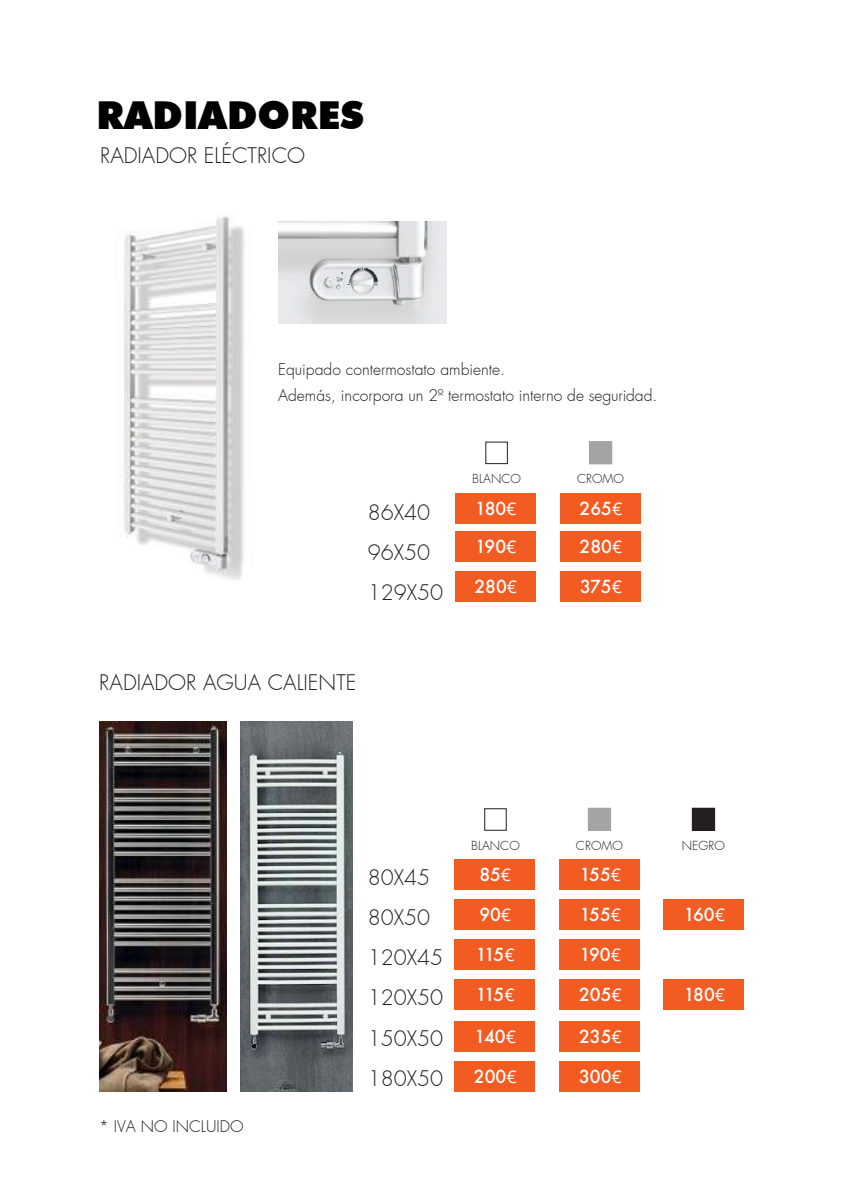
<style>
.page{position:relative;width:844px;height:1191px;background:#fff}
.page>*{position:absolute;margin:0;border:0;box-sizing:border-box;transform-origin:0 0}
.t1{font:900 38.5px "Futura BT";color:#000001}
.t2{font:300 21px/40.2px "Futura";color:#231f20}
.t3{font:500 17.5px "Futura";color:#fff}
.t4{font:300 15.75px/26.2px "Futura";color:#231f20}
.t5{font:300 12.25px "Futura";color:#231f20}
.s1{font-family:"Open Sans";font-weight:400}
</style>
<div class="page">
<img style="left:124px;top:216px;width:120px;height:364px">
<img style="left:278px;top:222px;width:168px;height:101px">
<div style="left:454px;top:531px;width:81px;height:30px;background:#f25b21"></div>
<div style="left:454px;top:571px;width:81px;height:30px;background:#f25b21"></div>
<div style="left:559px;top:531px;width:81px;height:30px;background:#f25b21"></div>
<div style="left:559px;top:571px;width:81px;height:30px;background:#f25b21"></div>
<div style="left:589px;top:442px;width:22px;height:21px;background:#a5a3a4"></div>
<img style="left:99px;top:722px;width:127px;height:369px">
<div style="left:454px;top:859px;width:80px;height:30px;background:#f25b21"></div>
<div style="left:454px;top:899px;width:80px;height:30px;background:#f25b21"></div>
<div style="left:454px;top:939px;width:80px;height:30px;background:#f25b21"></div>
<div style="left:559px;top:859px;width:80px;height:30px;background:#f25b21"></div>
<div style="left:559px;top:899px;width:80px;height:30px;background:#f25b21"></div>
<div style="left:559px;top:939px;width:80px;height:30px;background:#f25b21"></div>
<div style="left:454px;top:979px;width:80px;height:30px;background:#f25b21"></div>
<div style="left:559px;top:979px;width:80px;height:30px;background:#f25b21"></div>
<div style="left:454px;top:1021px;width:80px;height:30px;background:#f25b21"></div>
<div style="left:559px;top:1021px;width:80px;height:30px;background:#f25b21"></div>
<div style="left:454px;top:1061px;width:80px;height:30px;background:#f25b21"></div>
<div style="left:559px;top:1061px;width:80px;height:30px;background:#f25b21"></div>
<div style="left:484px;top:808px;width:22px;height:22px;border:1px solid #231f20"></div>
<div style="left:588px;top:808px;width:22px;height:22px;background:#a5a3a4"></div>
<div style="left:663px;top:899px;width:80px;height:30px;background:#f25b21"></div>
<div style="left:663px;top:979px;width:80px;height:30px;background:#f25b21"></div>
<div style="left:692px;top:808px;width:22px;height:22px;background:#231f20"></div>
<div style="left:691px;top:807px;width:24px;height:24px;border:2px solid #231f20"></div>
<img style="left:240px;top:722px;width:112px;height:369px">
<div style="left:454px;top:494px;width:81px;height:30px;background:#f25b21"></div>
<div style="left:559px;top:494px;width:81px;height:30px;background:#f25b21"></div>
<h1 class="t1" style="left:97px;top:91px;width:269px">RADIADORES</h1>
<h2 class="t2" style="left:100px;top:135px;width:206px">RADIADOR ELÉCTRICO</h2>
<p class="t4" style="left:278px;top:356px;width:380px">Equipado contermostato ambiente.<br>Además, incorpora un 2º termostato interno de seguridad.</p>
<h2 class="t2" style="left:367px;top:492px;width:77px">86X40<br>96X50<br>129X50</h2>
<h2 class="t2" style="left:99px;top:663px;width:258px">RADIADOR AGUA CALIENTE</h2>
<p class="t5" style="left:472px;top:470px;width:50px">BLANCO</p>
<p class="t5" style="left:577px;top:470px;width:48px">CROMO</p>
<p class="t3" style="left:475px;top:497px;width:43px">180<span class="s1">€</span></p>
<p class="t3" style="left:579px;top:497px;width:44px">265<span class="s1">€</span></p>
<p class="t3" style="left:475px;top:534px;width:43px">190<span class="s1">€</span></p>
<p class="t3" style="left:474px;top:575px;width:44px">280<span class="s1">€</span></p>
<p class="t3" style="left:579px;top:534px;width:44px">280<span class="s1">€</span></p>
<p class="t3" style="left:580px;top:575px;width:43px">375<span class="s1">€</span></p>
<p class="t4" style="left:99px;top:1113px;width:146px">* IVA NO INCLUIDO</p>
<p class="t5" style="left:471px;top:837px;width:50px">BLANCO</p>
<p class="t5" style="left:576px;top:837px;width:48px">CROMO</p>
<h2 class="t2" style="left:367px;top:857px;width:64px">80X45</h2>
<p class="t3" style="left:479px;top:862px;width:33px">85<span class="s1">€</span></p>
<h2 class="t2" style="left:367px;top:897px;width:77px">80X50<br>120X45<br>120X50<br>150X50<br>180X50</h2>
<p class="t3" style="left:479px;top:902px;width:33px">90<span class="s1">€</span></p>
<p class="t3" style="left:579px;top:862px;width:43px">155<span class="s1">€</span></p>
<p class="t3" style="left:579px;top:902px;width:43px">155<span class="s1">€</span></p>
<p class="t3" style="left:579px;top:942px;width:43px">190<span class="s1">€</span></p>
<p class="t3" style="left:476px;top:942px;width:40px">115<span class="s1">€</span></p>
<p class="t3" style="left:476px;top:982px;width:40px">115<span class="s1">€</span></p>
<p class="t3" style="left:579px;top:982px;width:44px">205<span class="s1">€</span></p>
<p class="t3" style="left:474px;top:1024px;width:43px">140<span class="s1">€</span></p>
<p class="t3" style="left:579px;top:1024px;width:44px">235<span class="s1">€</span></p>
<p class="t3" style="left:474px;top:1064px;width:44px">200<span class="s1">€</span></p>
<p class="t3" style="left:579px;top:1064px;width:44px">300<span class="s1">€</span></p>
<p class="t5" style="left:681px;top:837px;width:45px">NEGRO</p>
<p class="t3" style="left:683px;top:902px;width:43px">160<span class="s1">€</span></p>
<p class="t3" style="left:683px;top:982px;width:43px">180<span class="s1">€</span></p>
</div>
